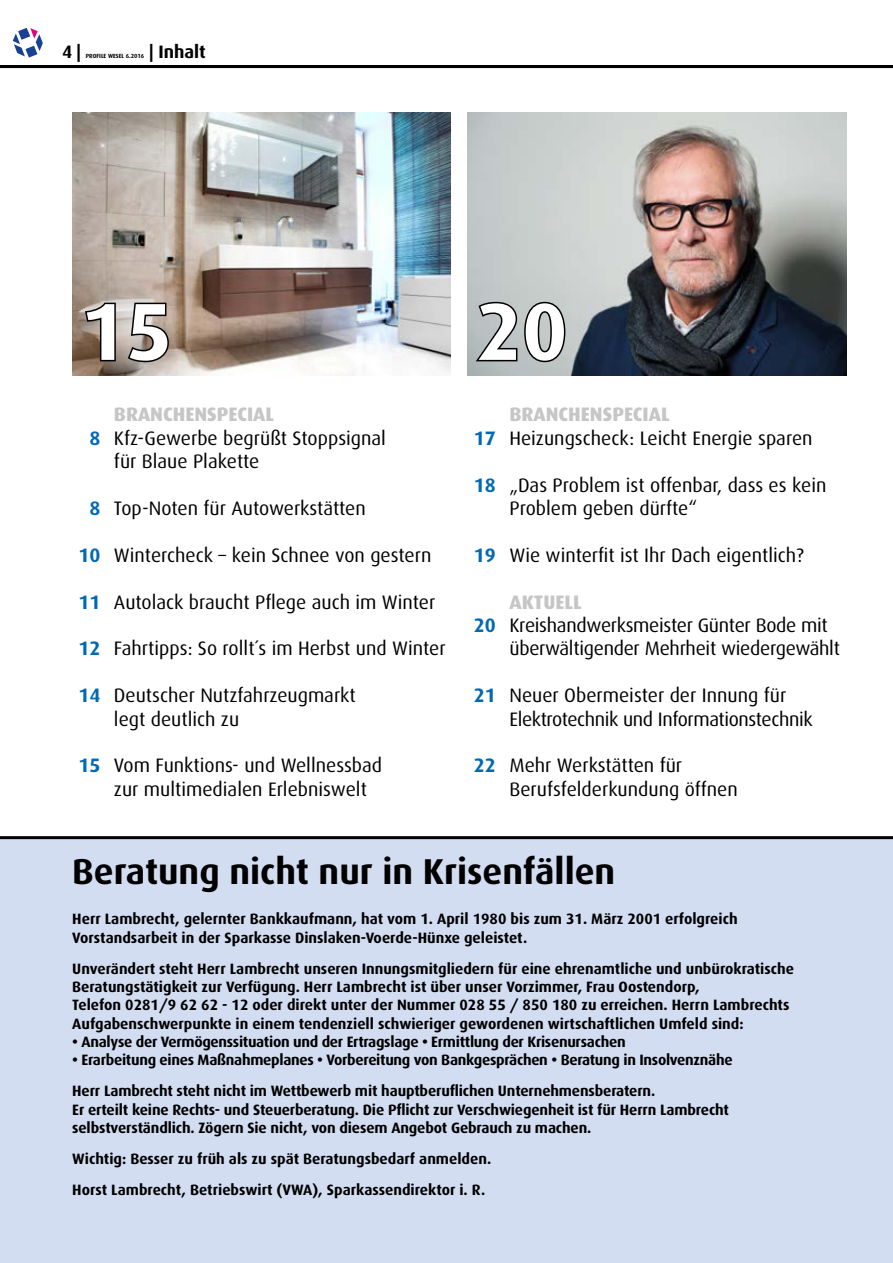
<style>
.page{position:relative;width:893px;height:1263px;background:#fff}
.page>*{position:absolute;margin:0;border:0;box-sizing:border-box;transform-origin:0 0}
.t1{font:700 81px "Dax";color:#fff}
.t2{font:700 36px "Dax";color:#000}
.t3{font:19.5px/23.4px "Dax";color:#000}
.t4{font:19.5px/23.4px "Dax";letter-spacing:-.02em;color:#000}
.t5{font:800 19.5px "Dax";color:#c6c6c6}
.t6{font:700 19.5px "Dax";color:#0069b4}
.t7{font:700 18px "Dax";color:#000}
.t8{font:700 15px/18.3px "Dax";letter-spacing:-.005em;color:#000}
.t9{font:700 6px "Dax";color:#000}
</style>
<div class="page">
<hr style="left:0;top:65px;width:893px;height:3px;background:#000">
<svg style="left:13px;top:28px;width:30px;height:30px"></svg>
<img style="left:72px;top:113px;width:379px;height:262px">
<img style="left:468px;top:113px;width:378px;height:262px">
<svg style="left:83px;top:301px;width:34px;height:62px;background:#7c6f65"></svg>
<svg style="left:126px;top:301px;width:44px;height:63px;background:#8c837c"></svg>
<svg style="left:473px;top:300px;width:94px;height:64px;background:#919595"></svg>
<div style="left:0;top:838px;width:893px;height:425px;background:#d3ddf2"></div>
<hr style="left:0;top:836px;width:893px;height:3px;background:#000">
<p class="t7" style="left:62px;top:41px;width:20px">4|</p>
<p class="t9" style="left:86px;top:52px;width:60px">PROFILE WESEL 6.2016</p>
<p class="t7" style="left:149px;top:41px;width:58px">| Inhalt</p>
<h1 class="t1" style="left:81px;top:286px;width:93px">15</h1>
<h1 class="t1" style="left:476px;top:286px;width:93px">20</h1>
<h3 class="t6" style="left:89px;top:427px;width:12px">8</h3>
<h3 class="t6" style="left:89px;top:497px;width:12px">8</h3>
<h3 class="t6" style="left:78px;top:544px;width:23px">10</h3>
<h3 class="t6" style="left:78px;top:591px;width:23px">11</h3>
<h3 class="t6" style="left:78px;top:638px;width:23px">12</h3>
<h3 class="t6" style="left:78px;top:684px;width:23px">14</h3>
<h3 class="t6" style="left:78px;top:755px;width:23px">15</h3>
<h3 class="t5" style="left:114px;top:403px;width:162px">BRANCHENSPECIAL</h3>
<h3 class="t3" style="left:114px;top:426px;width:274px">Kfz-Gewerbe begrüßt Stoppsignal für Blaue Plakette</h3>
<h3 class="t3" style="left:114px;top:497px;width:253px">Top-Noten für Autowerkstätten</h3>
<h3 class="t3" style="left:114px;top:543px;width:319px">Wintercheck – kein Schnee von gestern</h3>
<h3 class="t3" style="left:114px;top:590px;width:323px">Autolack braucht Pflege auch im Winter</h3>
<h3 class="t3" style="left:114px;top:637px;width:333px">Fahrtipps: So rollt´s im Herbst und Winter</h3>
<h3 class="t3" style="left:114px;top:684px;width:243px">Deutscher Nutzfahrzeugmarkt legt deutlich zu</h3>
<h3 class="t3" style="left:114px;top:754px;width:270px">Vom Funktions- und Wellnessbad zur multimedialen Erlebniswelt</h3>
<h3 class="t6" style="left:474px;top:427px;width:23px">17</h3>
<h3 class="t6" style="left:474px;top:474px;width:23px">18</h3>
<h3 class="t6" style="left:474px;top:544px;width:23px">19</h3>
<h3 class="t6" style="left:474px;top:614px;width:23px">20</h3>
<h3 class="t6" style="left:474px;top:684px;width:23px">21</h3>
<h3 class="t6" style="left:474px;top:755px;width:23px">22</h3>
<h3 class="t5" style="left:509px;top:403px;width:162px">BRANCHENSPECIAL</h3>
<h3 class="t3" style="left:509px;top:426px;width:305px">Heizungscheck: Leicht Energie sparen</h3>
<h3 class="t3" style="left:509px;top:473px;width:319px">„Das Problem ist offenbar, dass es kein<br>Problem geben dürfte“</h3>
<h3 class="t3" style="left:509px;top:543px;width:296px">Wie winterfit ist Ihr Dach eigentlich?</h3>
<h3 class="t5" style="left:509px;top:591px;width:56px">AKTUELL</h3>
<h3 class="t3" style="left:509px;top:614px;width:332px">Kreishandwerksmeister Günter Bode mit überwältigender Mehrheit wiedergewählt</h3>
<h3 class="t4" style="left:509px;top:684px;width:305px">Neuer Obermeister der Innung für<br>Elektrotechnik und Informationstechnik</h3>
<h3 class="t3" style="left:509px;top:754px;width:230px">Mehr Werkstätten für<br>Berufsfelderkundung öffnen</h3>
<h2 class="t2" style="left:72px;top:851px;width:544px">Beratung nicht nur in Krisenfällen</h2>
<p class="t8" style="left:72px;top:910px;width:667px">Herr Lambrecht, gelernter Bankkaufmann, hat vom 1. April 1980 bis zum 31. März 2001 erfolgreich<br>Vorstandsarbeit in der Sparkasse Dinslaken-Voerde-Hünxe geleistet.</p>
<p class="t8" style="left:72px;top:959px;width:723px">Unverändert steht Herr Lambrecht unseren Innungsmitgliedern für eine ehrenamtliche und unbürokratische Beratungstätigkeit zur Verfügung. Herr Lambrecht ist über unser Vorzimmer, Frau Oostendorp,<br>Telefon 0281/9 62 62 - 12 oder direkt unter der Nummer 028 55 / 850 180 zu erreichen. Herrn Lambrechts Aufgabenschwerpunkte in einem tendenziell schwieriger gewordenen wirtschaftlichen Umfeld sind:</p>
<p class="t8" style="left:72px;top:1032px;width:555px">• Analyse der Vermögenssituation und der Ertragslage • Ermittlung der Krisenursachen</p>
<p class="t8" style="left:72px;top:1044px;width:662px;line-height:31px">• Erarbeitung eines Maßnahmeplanes • Vorbereitung von Bankgesprächen • Beratung in Insolvenznähe<br>Herr Lambrecht steht nicht im Wettbewerb mit hauptberuflichen Unternehmensberatern.</p>
<p class="t8" style="left:72px;top:1100px;width:658px">Er erteilt keine Rechts- und Steuerberatung. Die Pflicht zur Verschwiegenheit ist für Herrn Lambrecht selbstverständlich. Zögern Sie nicht, von diesem Angebot Gebrauch zu machen.</p>
<p class="t8" style="left:72px;top:1143px;width:420px;line-height:31px">Wichtig: Besser zu früh als zu spät Beratungsbedarf anmelden.<br>Horst Lambrecht, Betriebswirt (VWA), Sparkassendirektor i. R.</p>
</div>
